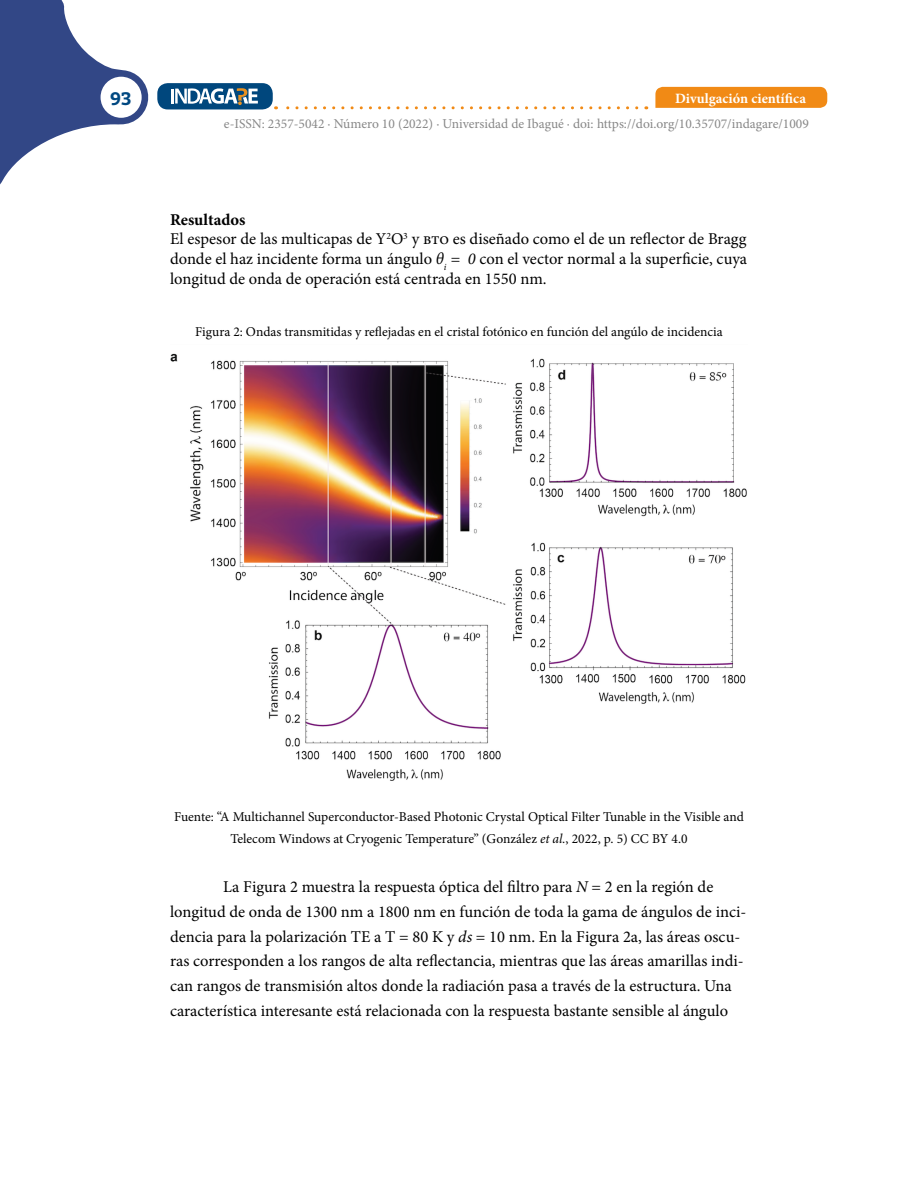
<style>
.page{position:relative;width:918px;height:1188px;background:#fff}
.page>*{position:absolute;margin:0;border:0;box-sizing:border-box;transform-origin:0 0}
.t1{font:700 18px "Bitter";color:#004881}
.cuerpo_sangrante{font:16.5px/24.8px "Minion Pro";color:#000;text-align:justify}
.cuerpo{font:700 16.5px "Minion Pro";color:#000}
.t2{font:700 14.25px "Minion Pro";color:#fff}
.t3{font:13.5px/21.8px "Minion Pro";color:#000;text-align:center}
.t4{font:13.5px "Minion Pro";color:#878787}
.s1{font-style:italic}
</style>
<div class="page">
<svg style="left:0;top:0;width:149px;height:185px"></svg>
<div style="left:655px;top:87px;width:172px;height:21px;background:#f18a15"></div>
<div style="left:157px;top:83px;width:116px;height:26px;background:#00477d;border-radius:10px"></div>
<div style="left:101px;top:77px;width:41px;height:41px;background:#fff;border-radius:50%"></div>
<svg style="left:172px;top:88px;width:86px;height:17px"></svg>
<svg style="left:276px;top:106px;width:361px;height:3px"></svg>
<img style="left:171px;top:353px;width:576px;height:428px">
<p class="t1" style="left:110px;top:87px;width:23px">93</p>
<p class="t2" style="left:675px;top:88px;width:132px">Divulgación científica</p>
<p class="t4" style="left:224px;top:114px;width:586px">e-ISSN: 2357-5042 · Número 10 (2022) · Universidad de Ibagué · doi: https://doi.org/10.35707/indagare/1009</p>
<p class="cuerpo" style="left:170px;top:208px;width:77px">Resultados</p>
<p class="cuerpo_sangrante" style="left:170px;top:229px;width:579px;line-height:19.8px">El espesor de las multicapas de Y<sup>2</sup>O<sup>3</sup> y bto es diseñado como el de un reflector de Bragg donde el haz incidente forma un ángulo <span class="s1">θ</span><sub>i</sub> = <span class="s1">0</span> con el vector normal a la superficie, cuya longitud de onda de operación está centrada en 1550 nm.</p>
<p class="t3" style="left:195px;top:321px;width:529px">Figura 2: Ondas transmitidas y reflejadas en el cristal fotónico en función del angúlo de incidencia</p>
<p class="t3" style="left:174px;top:806px;width:571px">Fuente: “A Multichannel Superconductor-Based Photonic Crystal Optical Filter Tunable in the Visible and<br>Telecom Windows at Cryogenic Temperature” (González <span class="s1">et al.</span>, 2022, p. 5) CC BY 4.0</p>
<p class="cuerpo_sangrante" style="left:170px;top:875px;width:578px;text-align:left;text-indent:53px">La Figura 2 muestra la respuesta óptica del filtro para <span class="s1">N</span> = 2 en la región de longitud de onda de 1300 nm a 1800 nm en función de toda la gama de ángulos de inci&shy;dencia para la polarización TE a T = 80 K y <span class="s1">ds</span> = 10 nm. En la Figura 2a, las áreas oscu&shy;ras corresponden a los rangos de alta reflectancia, mientras que las áreas amarillas indi&shy;can rangos de transmisión altos donde la radiación pasa a través de la estructura. Una característica interesante está relacionada con la respuesta bastante sensible al ángulo</p>
</div>
